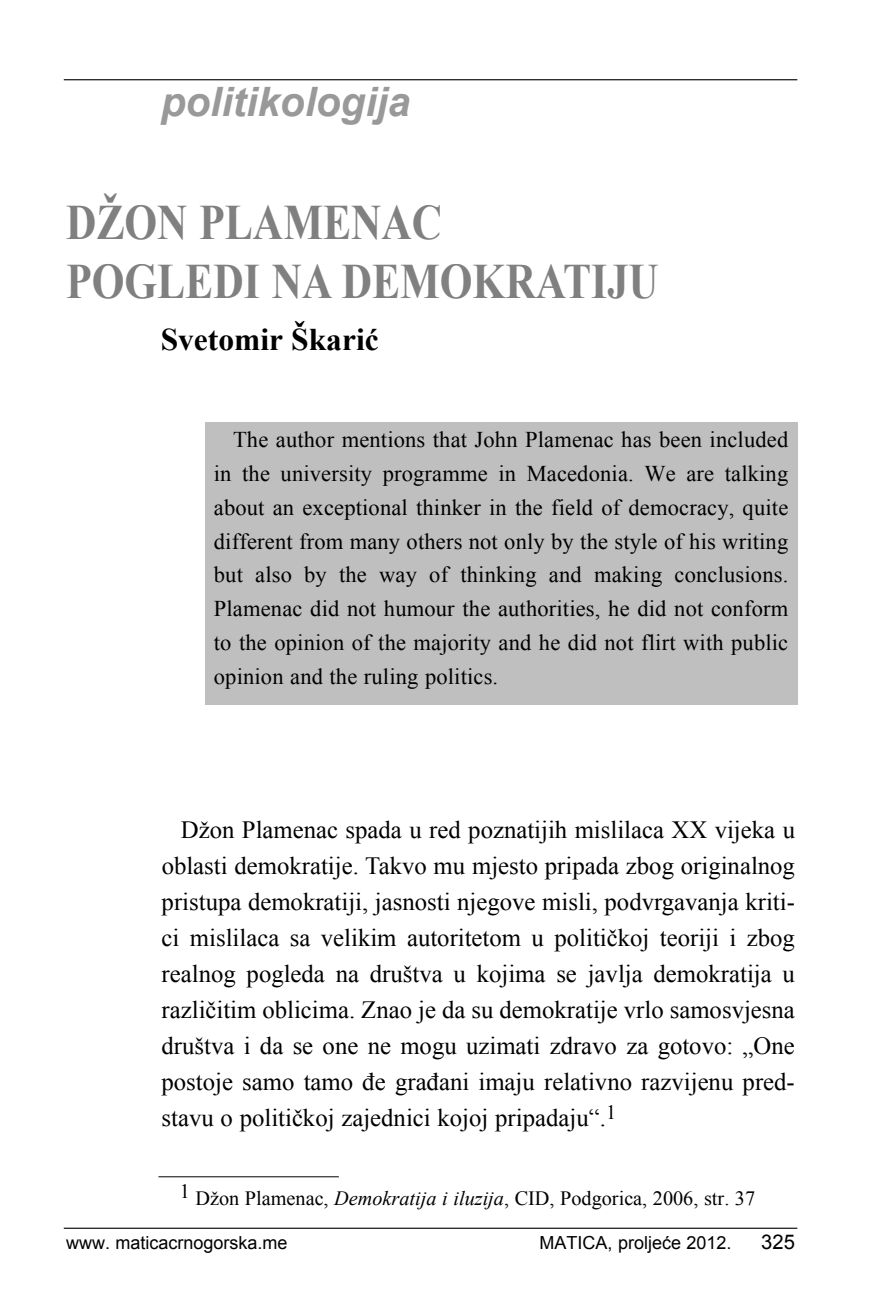
<style>
.page{position:relative;width:893px;height:1308px;background:#fff}
.page>*{position:absolute;margin:0;border:0;box-sizing:border-box;transform-origin:0 0}
.t1{font:700 49.5px/59.4px "Times New Roman";color:#808080;scale:.85 1}
.t2{font:italic 700 40.5px "Arial";color:#999}
.t3{font:700 31.5px "Times New Roman";color:#000}
.t4{font:24.75px/36px "Times New Roman";color:#000;text-align:justify}
.t5{font:22.5px/33.8px "Times New Roman";letter-spacing:.005em;color:#000;text-align:justify}
.t6{font:20.25px "Times New Roman";color:#000}
.t7{font:20.25px "Arial";color:#000}
.t8{font:18px "Arial";color:#000}
.s1{font-style:italic}
</style>
<div class="page">
<hr style="left:64px;top:1227px;width:733px;height:1px;background:#000">
<hr style="left:64px;top:79px;width:733px;height:1px;background:#000">
<div style="left:205px;top:423px;width:592px;height:282px;background:#bfbfbf"></div>
<hr style="left:158px;top:1176px;width:181px;height:1px;background:#000">
<h2 class="t2" style="left:161px;top:80px;width:251px">politikologija</h2>
<h1 class="t1" style="left:66px;top:193px;width:699px">DŽON PLAMENAC<br>POGLEDI NA DEMOKRATIJU</h1>
<p class="t3" style="left:161px;top:322px;width:220px">Svetomir Škarić</p>
<p class="t5" style="left:214px;top:423px;width:576px;text-indent:19px">The author mentions that John Plamenac has been included in the university programme in Macedonia. We are talking about an exceptional thinker in the field of democracy, quite different from many others not only by the style of his writing but also by the way of thinking and making conclusions.<br>Plamenac did not humour the authorities, he did not conform to the opinion of the majority and he did not flirt with public opinion and the ruling politics.</p>
<p class="t4" style="left:161px;top:811px;width:635px;text-indent:19px">Džon Plamenac spada u red poznatijih mislilaca XX vijeka u oblasti demokratije. Takvo mu mjesto pripada zbog originalnog pristupa demokratiji, jasnosti njegove misli, podvrgavanja kriti&shy;ci mislilaca sa velikim autoritetom u političkoj teoriji i zbog realnog pogleda na društva u kojima se javlja demokratija u različitim oblicima. Znao je da su demokratije vrlo samosvjesna društva i da se one ne mogu uzimati zdravo za gotovo: „One postoje samo tamo đe građani imaju relativno razvijenu pred&shy;stavu o političkoj zajednici kojoj pripadaju“.<sup>1</sup></p>
<p class="t6" style="left:180px;top:1186px;width:577px">1 Džon Plamenac, <span class="s1">Demokratija i iluzija</span>, CID, Podgorica, 2006, str. 37</p>
<p class="t8" style="left:66px;top:1232px;width:223px">www. maticacrnogorska.me</p>
<p class="t8" style="left:540px;top:1232px;width:194px">MATICA, proljeće 2012.</p>
<p class="t7" style="left:761px;top:1231px;width:35px">325</p>
</div>
